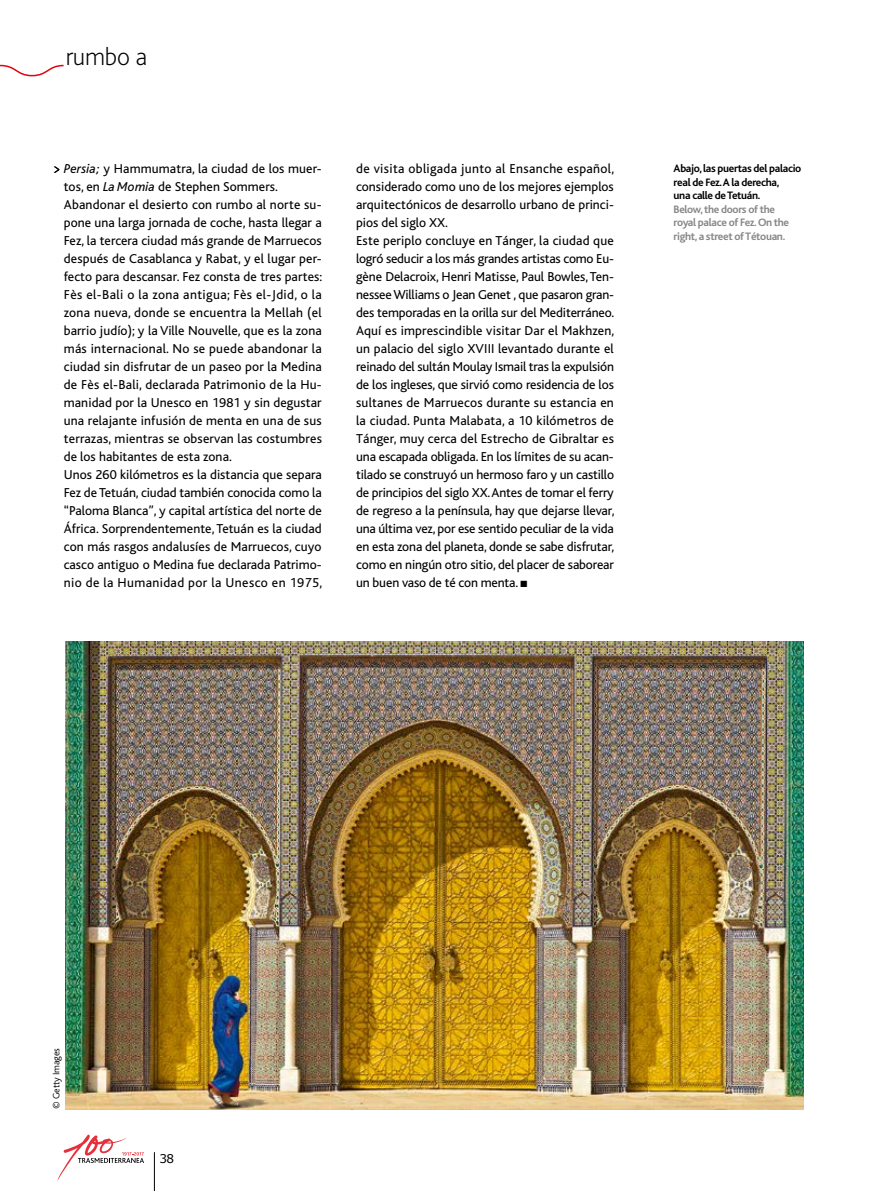
<style>
.page{position:relative;width:893px;height:1191px;background:#fff}
.page>*{position:absolute;margin:0;border:0;box-sizing:border-box;transform-origin:0 0}
.t1{font:200 25.5px "Bliss";letter-spacing:-.01em;color:#000}
.t2{font:13.5px/18px "Bliss";letter-spacing:.005em;color:#000}
.t3{font:12px "Verdana";color:#000}
.t4{font:700 11.25px/13.5px "Bliss";letter-spacing:-.03em;color:#000}
.t5{font:700 11.25px/13.5px "Bliss";letter-spacing:-.03em;color:#878786}
.t6{font:300 9.75px "Bliss";letter-spacing:-.01em;color:#000}
.s1{font-style:italic}
</style>
<div class="page">
<svg style="left:0;top:64px;width:64px;height:13px"></svg>
<hr style="left:154px;top:1152px;width:1px;height:39px;background:#000">
<svg style="left:57px;top:1134px;width:87px;height:47px"></svg>
<img style="left:66px;top:641px;width:738px;height:468px">
<svg style="left:54px;top:167px;width:5px;height:6px"></svg>
<h1 class="t1" style="left:66px;top:43px;width:83px">rumbo a</h1>
<p class="t2" style="left:64px;top:160px;width:260px"><span class="s1">Persia;</span> y Hammumatra, la ciudad de los muer&shy;tos, en <span class="s1">La Momia</span> de Stephen Sommers.<br>Abandonar el desierto con rumbo al norte su&shy;pone una larga jornada de coche, hasta llegar a Fez, la tercera ciudad más grande de Marruecos después de Casablanca y Rabat, y el lugar per&shy;fecto para descansar. Fez consta de tres partes:<br>Fès el-Bali o la zona antigua; Fès el-Jdid, o la zona nueva, donde se encuentra la Mellah (el barrio judío); y la Ville N ouvelle, que es la zona más internacional. No se puede abandonar la ciudad sin disfrutar de un paseo por la Medina de Fès el-Bali, declarada Patrimonio de la Hu&shy;manidad por la Unesco en 1981 y sin degustar una relajante infusión de menta en una de sus terrazas, mientras se observan las costumbres de los habitantes de esta zona.<br>Unos 260 kilómetros es la distancia que separa Fez de Tetuán, ciudad también conocida como la “Paloma Blanca”, y capital artística del norte de África. Sorprendentemente, Tetuán es la ciudad con más rasgos andalusíes de Marruecos, cuyo casco antiguo o Medina fue declarada Patrimo&shy;nio de la Humanidad por la Unesco en 1975,</p>
<p class="t2" style="left:356px;top:160px;width:260px">de visita obligada junto al Ensanche español, considerado como uno de los mejores ejemplos arquitectónicos de desarrollo urbano de princi&shy;pios del siglo XX.<br>Este periplo concluye en Tánger, la ciudad que logró seducir a los más grandes artistas como Eu&shy;gène Delacroix, Henri Matisse, Paul Bowles, Ten&shy;nessee Williams o Jean Genet , que pasaron gran&shy;des temporadas en la orilla sur del Mediterráneo.<br>Aquí es imprescindible visitar Dar el Makhzen, un palacio del siglo XVIII levantado durante el reinado del sultán Moulay Ismail tras la expulsión de los ingleses, que sirvió como residencia de los sultanes de Marruecos durante su estancia en la ciudad. Punta Malabata, a 10 kilómetros de Tánger, muy cerca del Estrecho de Gibraltar es una escapada obligada. En los límites de su acan&shy;tilado se construyó un hermoso faro y un castillo de principios del siglo XX. Antes de tomar el ferry de regreso a la península, hay que dejarse llevar, una última vez, por ese sentido peculiar de la vida en esta zona del planeta, donde se sabe disfrutar, como en ningún otro sitio, del placer de saborear un buen vaso de té con menta. ■</p>
<p class="t4" style="left:674px;top:162px;width:129px">Abajo, las puertas del palacio real de Fez. A la derecha,<br>una calle de Tetuán.</p>
<p class="t5" style="left:674px;top:202px;width:117px">Below, the doors of the royal palace of Fez. On the right, a street of Tétouan.</p>
<p class="t6" style="left:51px;top:1109px;width:62px;rotate:-90deg">© Getty Images</p>
<p class="t3" style="left:159px;top:1151px;width:16px">38</p>
</div>
